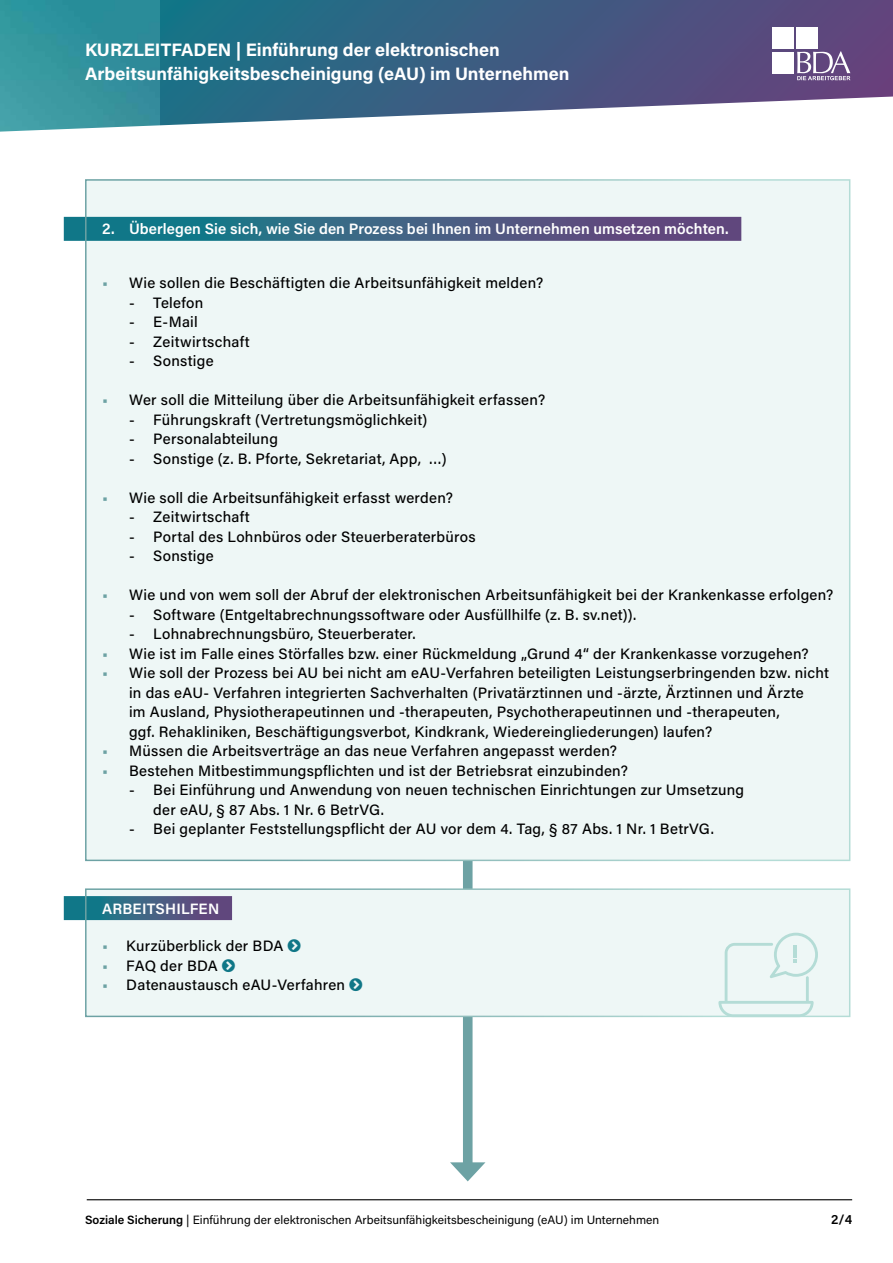
<style>
.page{position:relative;width:893px;height:1263px;background:#fff}
.page>*{position:absolute;margin:0;border:0;box-sizing:border-box;transform-origin:0 0}
.t1{font:700 18px/24px "Acumin Pro";color:#fff}
.t2{font:500 15px/19.5px "Acumin Pro";letter-spacing:.02em;color:#000}
.t3{font:600 15px "Acumin Pro";letter-spacing:.005em;color:#fff}
.t4{font:600 13.5px "Acumin Pro";color:#000}
.t5{font:12px "Acumin Pro";color:#000}
.s1{font-weight:600;color:#6da2a4}
.s2{font-weight:600}
</style>
<div class="page">
<hr style="left:87px;top:1199px;width:765px;height:1px;background:#000">
<svg style="left:159px;top:0;width:734px;height:96px;background:#3e5b81"></svg>
<img style="left:0;top:0;width:159px;height:96px">
<svg style="left:0;top:96px;width:893px;height:384px"></svg>
<div style="left:772px;top:28px;width:22px;height:21px;background:#fff"></div>
<div style="left:772px;top:52px;width:22px;height:21px;background:#fff"></div>
<div style="left:797px;top:28px;width:21px;height:21px;background:#fff"></div>
<svg style="left:797px;top:51px;width:53px;height:29px"></svg>
<div style="left:463px;top:834px;width:10px;height:336px;background:#6da2a4"></div>
<svg style="left:450px;top:1162px;width:35px;height:19px"></svg>
<div style="left:86px;top:180px;width:764px;height:680px;background:#eef7f6"></div>
<svg style="left:64px;top:217px;width:677px;height:24px;background:#3d6284"></svg>
<div style="left:86px;top:889px;width:764px;height:127px;background:#eef7f6"></div>
<svg style="left:64px;top:896px;width:168px;height:24px;background:#3d6183"></svg>
<div style="left:85px;top:888px;width:765px;height:129px;border:2px solid #fff"></div>
<svg style="left:718px;top:933px;width:100px;height:84px"></svg>
<p class="t1" style="left:85px;top:37px;width:486px">KURZLEITFADEN | Einführung der elektronischen<br>Arbeitsunfähigkeitsbescheinigung (eAU) im Unternehmen</p>
<p class="t3" style="left:102px;top:219px;width:628px">2. Überlegen Sie sich, wie Sie den Prozess bei Ihnen im Unternehmen umsetzen möchten.</p>
<p class="t2" style="left:102px;top:272px;width:443px"><span class="s1">•</span> Wie sollen die Beschäftigten die Arbeitsunfähigkeit melden?</p>
<p class="t2" style="left:129px;top:292px;width:76px">- Telefon</p>
<p class="t2" style="left:129px;top:311px;width:70px">- E-Mail</p>
<p class="t2" style="left:129px;top:331px;width:122px">- Zeitwirtschaft</p>
<p class="t2" style="left:129px;top:350px;width:86px">- Sonstige</p>
<p class="t2" style="left:102px;top:389px;width:445px"><span class="s1">•</span> Wer soll die Mitteilung über die Arbeitsunfähigkeit erfassen?</p>
<p class="t2" style="left:129px;top:409px;width:300px">- Führungskraft (Vertretungsmöglichkeit)</p>
<p class="t2" style="left:129px;top:428px;width:150px">- Personalabteilung</p>
<p class="t2" style="left:129px;top:448px;width:319px">- Sonstige (z. B. Pforte, Sekretariat, App, …)</p>
<p class="t2" style="left:102px;top:487px;width:352px"><span class="s1">•</span> Wie soll die Arbeitsunfähigkeit erfasst werden?</p>
<p class="t2" style="left:129px;top:506px;width:122px">- Zeitwirtschaft</p>
<p class="t2" style="left:129px;top:526px;width:348px">- Portal des Lohnbüros oder Steuerberaterbüros</p>
<p class="t2" style="left:129px;top:545px;width:86px">- Sonstige</p>
<p class="t2" style="left:102px;top:584px;width:733px"><span class="s1">•</span> Wie und von wem soll der Abruf der elektronischen Arbeitsunfähigkeit bei der Krankenkasse erfolgen?</p>
<p class="t2" style="left:129px;top:604px;width:509px">- Software (Entgeltabrechnungssoftware oder Ausfüllhilfe (z. B. sv.net)).</p>
<p class="t2" style="left:129px;top:623px;width:288px">- Lohnabrechnungsbüro, Steuerberater.</p>
<p class="t2" style="left:102px;top:643px;width:708px"><span class="s1">•</span> Wie ist im Falle eines Störfalles bzw. einer Rückmeldung „Grund 4“ der Krankenkasse vorzugehen?</p>
<p class="t2" style="left:129px;top:662px;width:701px;text-indent:-27px"><span class="s1">•</span> Wie soll der Prozess bei AU bei nicht am eAU-Verfahren beteiligten Leistungserbringenden bzw. nicht in das eAU- Verfahren integrierten Sachverhalten (Privatärztinnen und -ärzte, Ärztinnen und Ärzte<br>im Ausland, Physiotherapeutinnen und -therapeuten, Psychotherapeutinnen und -therapeuten,<br>ggf. Rehakliniken, Beschäftigungsverbot, Kindkrank, Wiedereingliederungen) laufen?</p>
<p class="t2" style="left:102px;top:740px;width:517px"><span class="s1">•</span> Müssen die Arbeitsverträge an das neue Verfahren angepasst werden?</p>
<p class="t2" style="left:102px;top:760px;width:527px"><span class="s1">•</span> Bestehen Mitbestimmungspflichten und ist der Betriebsrat einzubinden?</p>
<p class="t2" style="left:153px;top:779px;width:592px;text-indent:-24px">- Bei Einführung und Anwendung von neuen technischen Einrichtungen zur Umsetzung der eAU, § 87 Abs. 1 Nr. 6 BetrVG.</p>
<p class="t2" style="left:129px;top:818px;width:586px">- Bei geplanter Feststellungspflicht der AU vor dem 4. Tag, § 87 Abs. 1 Nr. 1 BetrVG.</p>
<p class="t3" style="left:102px;top:898px;width:119px">ARBEITSHILFEN</p>
<p class="t2" style="left:102px;top:935px;width:183px"><span class="s1">•</span> Kurzüberblick der BDA</p>
<p class="t2" style="left:102px;top:955px;width:117px"><span class="s1">•</span> FAQ der BDA</p>
<p class="t2" style="left:102px;top:974px;width:245px"><span class="s1">•</span> Datenaustausch eAU-Verfahren</p>
<p class="t5" style="left:85px;top:1211px;width:576px"><span class="s2">Soziale Sicherung</span> | Einführung der elektronischen Arbeitsunfähigkeitsbescheinigung (eAU) im Unternehmen</p>
<p class="t4" style="left:831px;top:1210px;width:23px">2/4</p>
</div>
